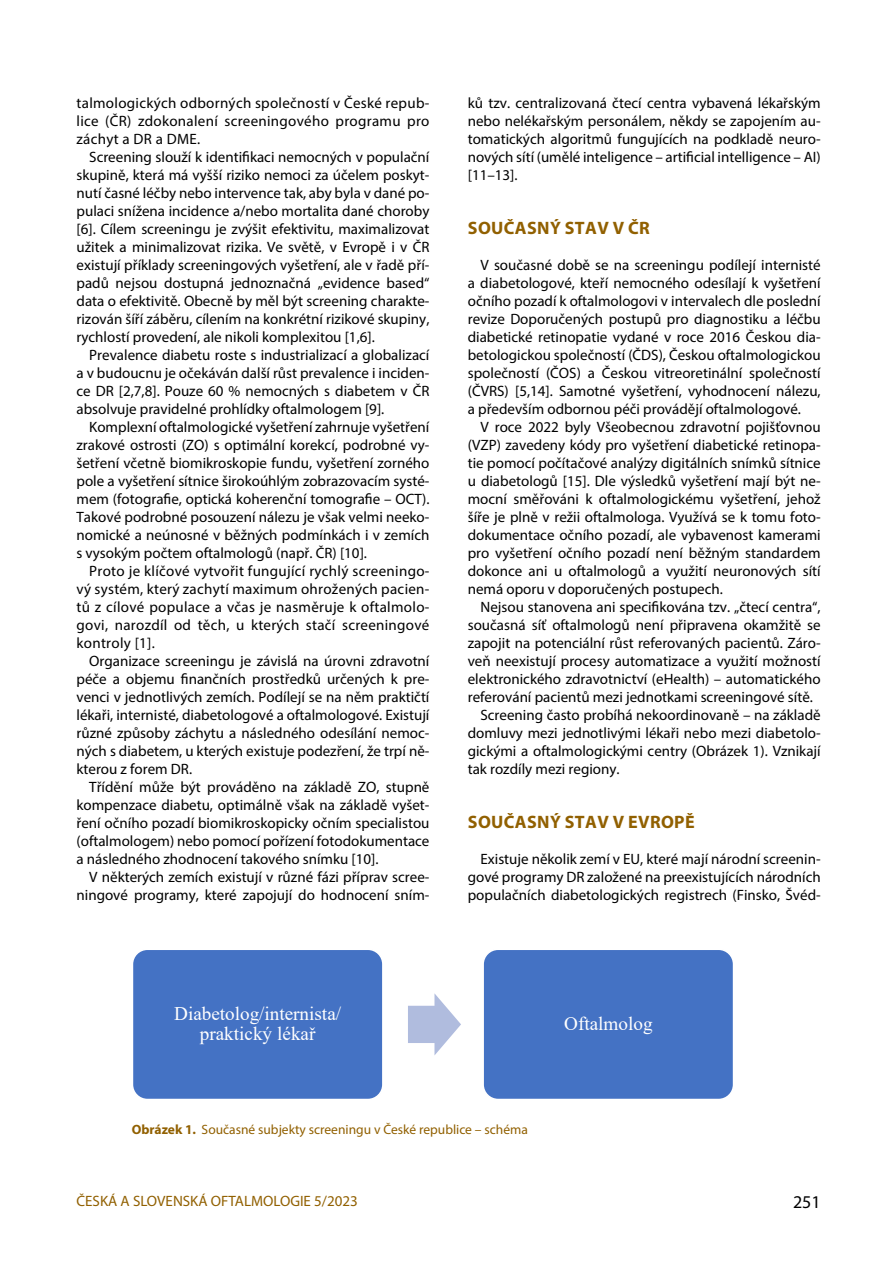
<style>
.page{position:relative;width:893px;height:1263px;background:#fff}
.page>*{position:absolute;margin:0;border:0;box-sizing:border-box;transform-origin:0 0}
.t1{font:19.2px "Times New Roman";color:#000}
.t2{font:19.2px/19.8px "Times New Roman";color:#fff;text-align:center}
.t3{font:700 18px "Myriad Pro";letter-spacing:.02em;color:#916000}
.t4{font:18px "Myriad Pro";color:#000}
.t5{font:15px/18px "Myriad Pro";color:#000;text-align:justify}
.t6{font:15px "Myriad Pro";color:#916000}
.t7{font:13.5px "Myriad Pro";color:#916000}
.s1{font-weight:700}
</style>
<div class="page">
<div style="left:132px;top:948px;width:252px;height:152px;background:#4472c4;border:2px solid #fff;border-radius:15px"></div>
<svg style="left:408px;top:993px;width:53px;height:62px"></svg>
<div style="left:482px;top:948px;width:252px;height:152px;background:#4472c4;border:2px solid #fff;border-radius:15px"></div>
<p class="t5" style="left:77px;top:94px;width:354px">talmologických odborných společností v České repub&shy;lice (ČR) zdokonalení screeningového programu pro záchyt a DR a DME.</p>
<p class="t5" style="left:77px;top:148px;width:354px;text-indent:13px">Screening slouží k identifikaci nemocných v populační skupině, která má vyšší riziko nemoci za účelem poskyt&shy;nutí časné léčby nebo intervence tak, aby byla v dané po&shy;pulaci snížena incidence a/nebo mortalita dané choroby [6]. Cílem screeningu je zvýšit efektivitu, maximalizovat užitek a minimalizovat rizika. Ve světě, v Evropě i v ČR existují příklady screeningových vyšetření, ale v řadě pří&shy;padů nejsou dostupná jednoznačná „evidence based“ data o efektivitě. Obecně by měl být screening charakte&shy;rizován šíří záběru, cílením na konkrétní rizikové skupiny, rychlostí provedení, ale nikoli komplexitou [1,6].</p>
<p class="t5" style="left:77px;top:346px;width:354px;text-indent:13px">Prevalence diabetu roste s industrializací a globalizací a v budoucnu je očekáván další růst prevalence i inciden&shy;ce DR [2,7,8]. Pouze 60 % nemocných s diabetem v ČR absolvuje pravidelné prohlídky oftalmologem [9].</p>
<p class="t5" style="left:77px;top:418px;width:354px;text-indent:13px">Komplexní oftalmologické vyšetření zahrnuje vyšetření zrakové ostrosti (ZO) s optimální korekcí, podrobné vy&shy;šetření včetně biomikroskopie fundu, vyšetření zorného pole a vyšetření sítnice širokoúhlým zobrazovacím systé&shy;mem (fotografie, optická koherenční tomografie – OCT).<br>Takové podrobné posouzení nálezu je však velmi neeko&shy;nomické a neúnosné v běžných podmínkách i v zemích s vysokým počtem oftalmologů (např. ČR) [10].</p>
<p class="t5" style="left:77px;top:562px;width:354px;text-indent:13px">Proto je klíčové vytvořit fungující rychlý screeningo&shy;vý systém, který zachytí maximum ohrožených pacien&shy;tů z cílové populace a včas je nasměruje k oftalmolo&shy;govi, narozdíl od těch, u kterých stačí screeningové kontroly [1].</p>
<p class="t5" style="left:77px;top:652px;width:354px;text-indent:13px">Organizace screeningu je závislá na úrovni zdravotní péče a objemu finančních prostředků určených k pre&shy;venci v jednotlivých zemích. Podílejí se na něm praktičtí lékaři, internisté, diabetologové a oftalmologové. Existují různé způsoby záchytu a následného odesílání nemoc&shy;ných s diabetem, u kterých existuje podezření, že trpí ně&shy;kterou z forem DR.</p>
<p class="t5" style="left:77px;top:778px;width:354px;text-indent:13px">Třídění může být prováděno na základě ZO, stupně kompenzace diabetu, optimálně však na základě vyšet&shy;ření očního pozadí biomikroskopicky očním specialistou (oftalmologem) nebo pomocí pořízení fotodokumentace a následného zhodnocení takového snímku [10].</p>
<p class="t5" style="left:77px;top:868px;width:354px;text-align:right">V některých zemích existují v různé fázi příprav scree&shy;ningové programy, které zapojují do hodnocení sním-</p>
<p class="t5" style="left:468px;top:94px;width:354px">ků tzv. centralizovaná čtecí centra vybavená lékařským nebo nelékařským personálem, někdy se zapojením au&shy;tomatických algoritmů fungujících na podkladě neuro&shy;nových sítí (umělé inteligence – artificial intelligence – AI) [11–13].</p>
<p class="t3" style="left:468px;top:216px;width:184px">SOUČASNÝ STAV V ČR</p>
<p class="t5" style="left:468px;top:256px;width:354px;text-indent:13px">V současné době se na screeningu podílejí internisté a diabetologové, kteří nemocného odesílají k vyšetření očního pozadí k oftalmologovi v intervalech dle poslední revize Doporučených postupů pro diagnostiku a léčbu diabetické retinopatie vydané v roce 2016 Českou dia&shy;betologickou společností (ČDS), Českou oftalmologickou společností (ČOS) a Českou vitreoretinální společností (ČVRS) [5,14]. Samotné vyšetření, vyhodnocení nálezu, a především odbornou péči provádějí oftalmologové.</p>
<p class="t5" style="left:468px;top:418px;width:354px;text-indent:13px">V roce 2022 byly Všeobecnou zdravotní pojišťovnou (VZP) zavedeny kódy pro vyšetření diabetické retinopa&shy;tie pomocí počítačové analýzy digitálních snímků sítnice u diabetologů [15]. Dle výsledků vyšetření mají být ne&shy;mocní směřováni k oftalmologickému vyšetření, jehož šíře je plně v režii oftalmologa. Využívá se k tomu foto&shy;dokumentace očního pozadí, ale vybavenost kamerami pro vyšetření očního pozadí není běžným standardem dokonce ani u oftalmologů a využití neuronových sítí nemá oporu v doporučených postupech.</p>
<p class="t5" style="left:480px;top:598px;width:342px">Nejsou stanovena ani specifikována tzv. „čtecí centra“,</p>
<p class="t5" style="left:468px;top:616px;width:354px">současná síť oftalmologů není připravena okamžitě se</p>
<p class="t5" style="left:468px;top:634px;width:354px">zapojit na potenciální růst referovaných pacientů. Záro-</p>
<p class="t5" style="left:468px;top:652px;width:354px">veň neexistují procesy automatizace a využití možností</p>
<p class="t5" style="left:468px;top:670px;width:354px">elektronického zdravotnictví (eHealth) – automatického</p>
<p class="t5" style="left:468px;top:688px;width:347px">referování pacientů mezi jednotkami screeningové sítě.</p>
<p class="t5" style="left:480px;top:706px;width:342px">Screening často probíhá nekoordinovaně – na základě</p>
<p class="t5" style="left:468px;top:724px;width:354px">domluvy mezi jednotlivými lékaři nebo mezi diabetolo-</p>
<p class="t5" style="left:468px;top:742px;width:354px">gickými a oftalmologickými centry (Obrázek 1). Vznikají</p>
<p class="t5" style="left:468px;top:760px;width:153px">tak rozdíly mezi regiony.</p>
<p class="t3" style="left:468px;top:810px;width:228px">SOUČASNÝ STAV V EVROPĚ</p>
<p class="t5" style="left:468px;top:850px;width:354px;text-indent:13px">Existuje několik zemí v EU, které mají národní screenin&shy;gové programy DR založené na preexistujících národních populačních diabetologických registrech (Finsko, Švéd-</p>
<p class="t1" style="left:132px;top:880px;width:550px"><span class="s1">Obrázek 1.</span> Současné subjekty screeningu v České republice – schéma</p>
<p class="t2" style="left:174px;top:1003px;width:168px">Diabetolog/internista/ praktický lékař</p>
<p class="t2" style="left:564px;top:1013px;width:90px">Oftalmolog</p>
<p class="t7" style="left:132px;top:1121px;width:398px"><span class="s1">Obrázek 1.</span> Současné subjekty screeningu v České republice – schéma</p>
<p class="t6" style="left:77px;top:1192px;width:283px">ČESKÁ A SLOVENSKÁ OFTALMOLOGIE 5/2023</p>
<p class="t4" style="left:793px;top:1191px;width:29px">251</p>
</div>
